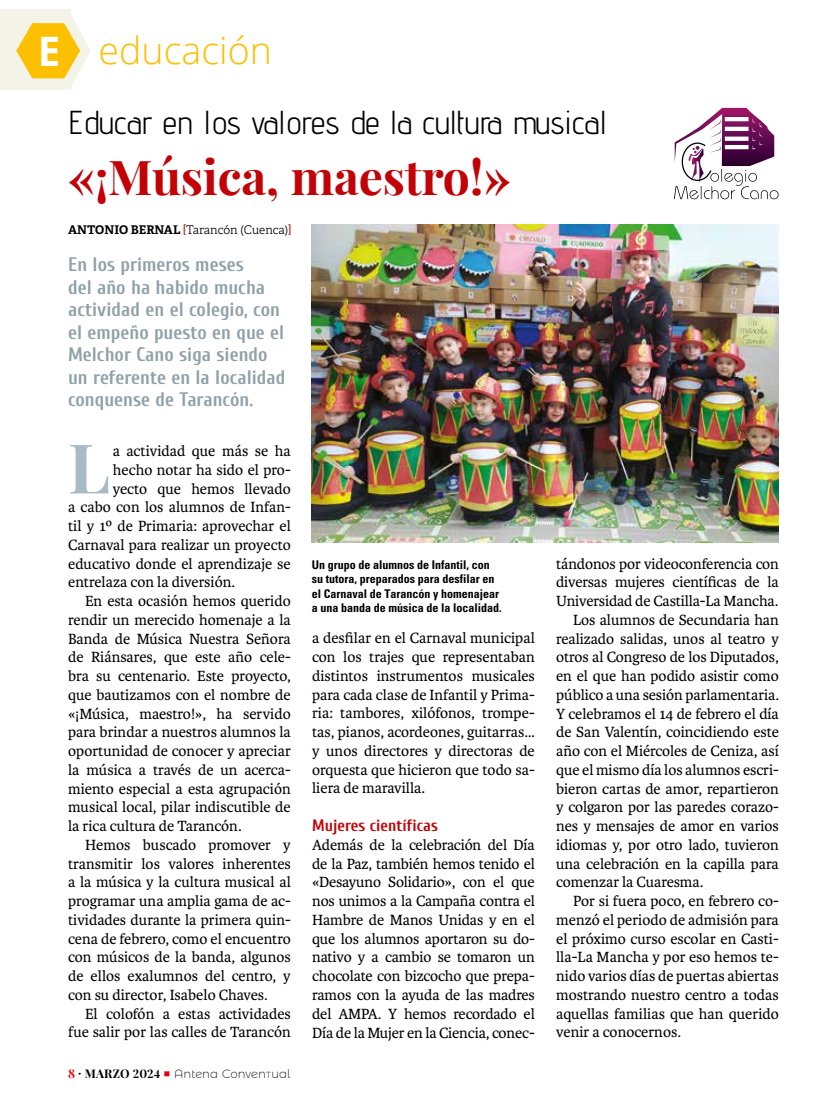
<style>
.page{position:relative;width:830px;height:1106px;background:#fff}
.page>*{position:absolute;margin:0;border:0;box-sizing:border-box;transform-origin:0 0}
.t1{font:700 68.7px "Playfair Display";color:#a8bbc4}
.t2{font:700 48px "Playfair Display";letter-spacing:-.005em;color:#c20206}
.t3{font:300 37.5px "Open Sans";color:#fdc000}
.t4{font:33px "Advent Pro";color:#000}
.t5{font:700 19.5px/22.5px "Cuprum";color:#90a1a8}
.t6{font:700 16.5px "Cuprum";color:#c20206}
.t7{font:15.75px/18.8px "Karmina";letter-spacing:-.005em;color:#000;text-align:justify}
.t8{font:700 condensed 12px/14.2px "Univers LT Std";color:#000}
.t9{font:300 12px "Adelle";letter-spacing:-.005em;color:#000}
.t10{font:200 12px "Montserrat Alternates";color:#000}
.s1{font-weight:700;font-size:40.5px;color:#fff}
.s2{font-weight:700}
.s3{font-weight:400;color:#c20206}
.s4{font-family:"Playfair Display";font-weight:700;color:#e7000e}
.s5{font-family:"Playfair Display";font-weight:700}
.s6{font-size:9px}
</style>
<div class="page">
<div style="left:0;top:10px;width:70px;height:80px;background:#f3f3e7"></div>
<svg style="left:16px;top:12px;width:75px;height:78px"></svg>
<svg style="left:674px;top:108px;width:104px;height:91px"></svg>
<img style="left:311px;top:225px;width:467px;height:317px">
<h3 class="t3" style="left:38px;top:25px;width:235px"><span class="s1">E</span> educación</h3>
<h3 class="t4" style="left:68px;top:102px;width:540px">Educar en los valores de la cultura musical</h3>
<h2 class="t2" style="left:68px;top:139px;width:444px">«¡Música, maestro!»</h2>
<p class="t9" style="left:68px;top:222px;width:225px"><span class="s2">ANTONIO BERNAL</span> <span class="s3">[</span>Tarancón (Cuenca)<span class="s3">]</span></p>
<p class="t5" style="left:68px;top:252px;width:219px">En los primeros meses<br>del año ha habido mucha actividad en el colegio, con el empeño puesto en que el<br>Melchor Cano siga siendo un referente en la localidad conquense de Tarancón.</p>
<h1 class="t1" style="left:68px;top:414px;width:43px">L</h1>
<p class="t7" style="left:113px;top:442px;width:179px">a actividad que más se ha</p>
<p class="t7" style="left:113px;top:460px;width:179px">hecho notar ha sido el pro-</p>
<p class="t7" style="left:113px;top:479px;width:179px">yecto que hemos llevado</p>
<p class="t7" style="left:68px;top:498px;width:224px">a cabo con los alumnos de Infan-</p>
<p class="t7" style="left:68px;top:517px;width:224px">til y 1º de Primaria: aprovechar el</p>
<p class="t7" style="left:68px;top:535px;width:224px">Carnaval para realizar un proyecto</p>
<p class="t7" style="left:68px;top:554px;width:224px">educativo donde el aprendizaje se</p>
<p class="t7" style="left:68px;top:573px;width:168px">entrelaza con la diversión.</p>
<p class="t7" style="left:85px;top:592px;width:207px">En esta ocasión hemos querido</p>
<p class="t7" style="left:68px;top:610px;width:224px">rendir un merecido homenaje a la</p>
<p class="t7" style="left:68px;top:629px;width:224px">Banda de Música Nuestra Señora</p>
<p class="t7" style="left:68px;top:648px;width:224px">de Riánsares, que este año cele-</p>
<p class="t7" style="left:68px;top:667px;width:224px">bra su centenario. Este proyecto,</p>
<p class="t7" style="left:68px;top:685px;width:224px">que bautizamos con el nombre de</p>
<p class="t7" style="left:68px;top:704px;width:224px">«¡Música, maestro!», ha servido</p>
<p class="t7" style="left:68px;top:723px;width:224px">para brindar a nuestros alumnos la</p>
<p class="t7" style="left:68px;top:741px;width:224px">oportunidad de conocer y apreciar</p>
<p class="t7" style="left:68px;top:760px;width:224px">la música a través de un acerca-</p>
<p class="t7" style="left:68px;top:779px;width:224px">miento especial a esta agrupación</p>
<p class="t7" style="left:68px;top:798px;width:224px">musical local, pilar indiscutible de</p>
<p class="t7" style="left:68px;top:816px;width:175px">la rica cultura de Tarancón.</p>
<p class="t7" style="left:85px;top:835px;width:207px">Hemos buscado promover y</p>
<p class="t7" style="left:68px;top:854px;width:224px">transmitir los valores inherentes</p>
<p class="t7" style="left:68px;top:873px;width:224px">a la música y la cultura musical al</p>
<p class="t7" style="left:68px;top:891px;width:224px">programar una amplia gama de ac-</p>
<p class="t7" style="left:68px;top:910px;width:224px">tividades durante la primera quin-</p>
<p class="t7" style="left:68px;top:929px;width:224px">cena de febrero, como el encuentro</p>
<p class="t7" style="left:68px;top:948px;width:224px">con músicos de la banda, algunos</p>
<p class="t7" style="left:68px;top:966px;width:224px">de ellos exalumnos del centro, y</p>
<p class="t7" style="left:68px;top:985px;width:201px">con su director, Isabelo Chaves.</p>
<p class="t7" style="left:85px;top:1004px;width:207px">El colofón a estas actividades</p>
<p class="t7" style="left:68px;top:1023px;width:224px">fue salir por las calles de Tarancón</p>
<p class="t10" style="left:68px;top:1066px;width:224px"><span class="s4">8</span> <span class="s5">· MARZO 2024</span> <span class="s4">■</span> Antena Conven<span class="s6">t</span>ual</p>
<p class="t8" style="left:311px;top:557px;width:191px">Un grupo de alumnos de Infantil, con su tutora, preparados para desfilar en el Carnaval de Tarancón y homenajear a una banda de música de la localidad.</p>
<p class="t7" style="left:312px;top:629px;width:224px">a desfilar en el Carnaval municipal con los trajes que representaban distintos instrumentos musicales para cada clase de Infantil y Prima&shy;ria: tambores, xilófonos, trompe&shy;tas, pianos, acordeones, guitarras… y unos directores y directoras de orquesta que hicieron que todo sa&shy;liera de maravilla.</p>
<p class="t6" style="left:312px;top:813px;width:127px">Mujeres científicas</p>
<p class="t7" style="left:312px;top:835px;width:224px">Además de la celebración del Día de la Paz, también hemos tenido el «Desayuno Solidario», con el que nos unimos a la Campaña contra el Hambre de Manos Unidas y en el que los alumnos aportaron su do&shy;nativo y a cambio se tomaron un chocolate con bizcocho que prepa&shy;ramos con la ayuda de las madres del AMPA. Y hemos recordado el Día de la Mujer en la Ciencia, conec-</p>
<p class="t7" style="left:556px;top:554px;width:224px">tándonos por videoconferencia con</p>
<p class="t7" style="left:556px;top:573px;width:224px">diversas mujeres científicas de la</p>
<p class="t7" style="left:556px;top:592px;width:223px">Universidad de Castilla-La Mancha.</p>
<p class="t7" style="left:573px;top:610px;width:207px">Los alumnos de Secundaria han</p>
<p class="t7" style="left:556px;top:629px;width:224px">realizado salidas, unos al teatro y</p>
<p class="t7" style="left:556px;top:648px;width:224px">otros al Congreso de los Diputados,</p>
<p class="t7" style="left:556px;top:666px;width:224px">en el que han podido asistir como</p>
<p class="t7" style="left:556px;top:685px;width:224px">público a una sesión parlamentaria.</p>
<p class="t7" style="left:556px;top:704px;width:224px">Y celebramos el 14 de febrero el día</p>
<p class="t7" style="left:556px;top:723px;width:224px">de San Valentín, coincidiendo este</p>
<p class="t7" style="left:556px;top:741px;width:224px">año con el Miércoles de Ceniza, así</p>
<p class="t7" style="left:556px;top:760px;width:224px">que el mismo día los alumnos escri-</p>
<p class="t7" style="left:556px;top:779px;width:224px">bieron cartas de amor, repartieron</p>
<p class="t7" style="left:556px;top:798px;width:224px">y colgaron por las paredes corazo-</p>
<p class="t7" style="left:556px;top:816px;width:224px">nes y mensajes de amor en varios</p>
<p class="t7" style="left:556px;top:835px;width:224px">idiomas y, por otro lado, tuvieron</p>
<p class="t7" style="left:556px;top:854px;width:224px">una celebración en la capilla para</p>
<p class="t7" style="left:556px;top:873px;width:149px">comenzar la Cuaresma.</p>
<p class="t7" style="left:573px;top:891px;width:207px">Por si fuera poco, en febrero co-</p>
<p class="t7" style="left:556px;top:910px;width:224px">menzó el periodo de admisión para</p>
<p class="t7" style="left:556px;top:929px;width:224px">el próximo curso escolar en Casti-</p>
<p class="t7" style="left:556px;top:948px;width:224px">lla-La Mancha y por eso hemos te-</p>
<p class="t7" style="left:556px;top:966px;width:224px">nido varios días de puertas abiertas</p>
<p class="t7" style="left:556px;top:985px;width:224px">mostrando nuestro centro a todas</p>
<p class="t7" style="left:556px;top:1004px;width:224px">aquellas familias que han querido</p>
<p class="t7" style="left:556px;top:1023px;width:126px">venir a conocernos.</p>
</div>
